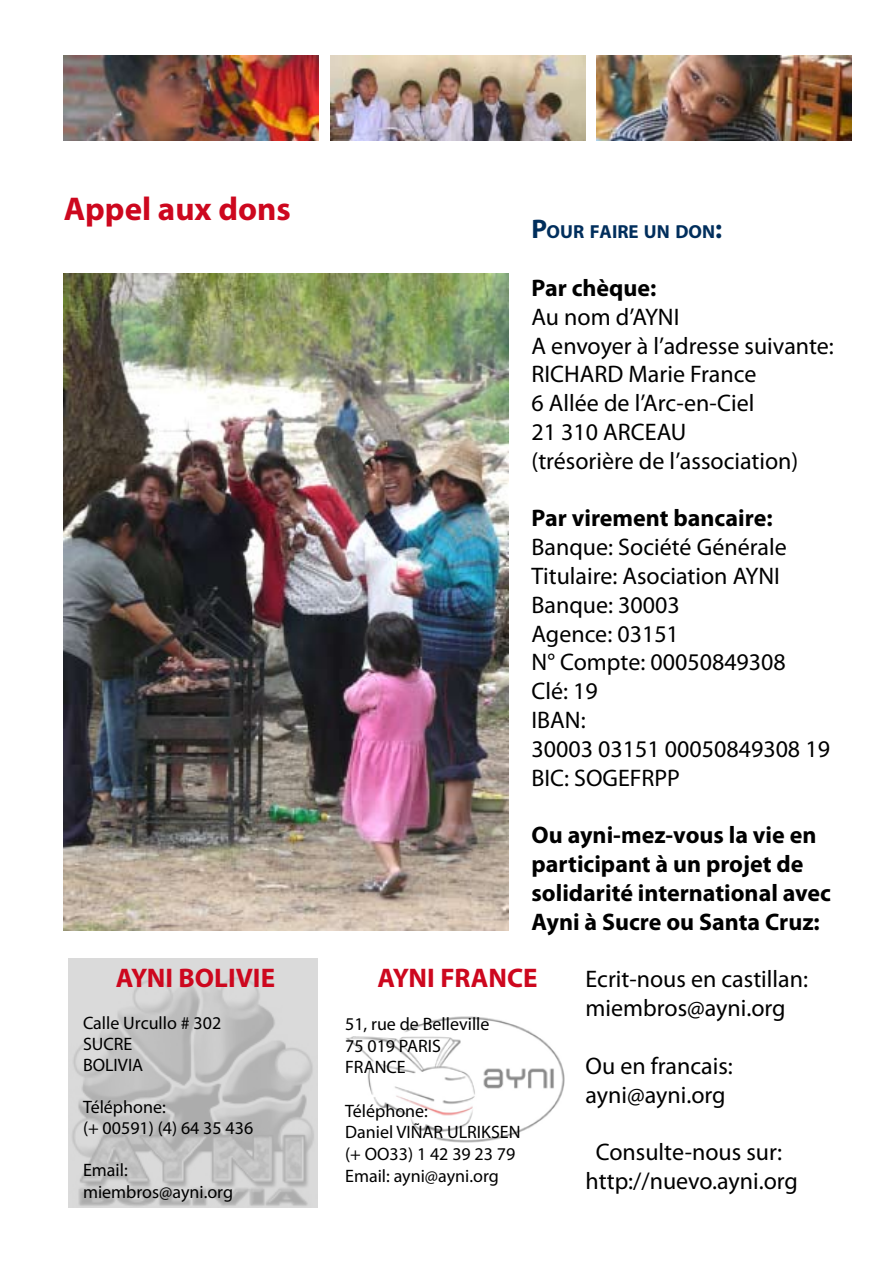
<style>
.page{position:relative;width:893px;height:1263px;background:#fff}
.page>*{position:absolute;margin:0;border:0;box-sizing:border-box;transform-origin:0 0}
.t1{font:700 33px "Myriad Pro";color:#cd071e}
.t2{font:700 27px "Myriad Pro";color:#cd071e}
.t3{font:24px/28.8px "Myriad Pro";color:#000}
.t4{font:700 24px/28.8px "Myriad Pro";color:#000}
.t5{font:700 18.9px "Myriad Pro";color:#002e5c}
.t6{font:18px/21.6px "Myriad Pro";color:#000}
.s1{font-size:27px}
</style>
<div class="page">
<img style="left:68px;top:958px;width:249px;height:250px">
<img style="left:346px;top:1016px;width:219px;height:127px">
<img style="left:64px;top:273px;width:444px;height:658px">
<img style="left:63px;top:56px;width:255px;height:85px">
<img style="left:597px;top:55px;width:255px;height:85px">
<img style="left:330px;top:55px;width:255px;height:85px">
<h1 class="t1" style="left:64px;top:188px;width:229px">Appel aux dons</h1>
<p class="t2" style="left:116px;top:960px;width:148px">AYNI BOLIVIE</p>
<p class="t6" style="left:83px;top:1012px;width:140px;line-height:21px">Calle Urcullo # 302<br>SUCRE<br>BOLIVIA</p>
<p class="t6" style="left:83px;top:1096px;width:172px;line-height:21px">Téléphone:<br>(+ 00591) (4) 64 35 436</p>
<p class="t6" style="left:83px;top:1159px;width:152px">Email: miembros@ayni.org</p>
<p class="t5" style="left:531px;top:220px;width:192px"><span class="s1">P</span>OUR FAIRE UN DON<span class="s1">:</span></p>
<p class="t4" style="left:531px;top:273px;width:126px">Par chèque:</p>
<p class="t3" style="left:531px;top:302px;width:304px">Au nom d’AYNI<br>A envoyer à l’adresse suivante:<br>RICHARD Marie France<br>6 Allée de l’Arc-en-Ciel<br>21 310 ARCEAU<br>(trésorière de l’association)</p>
<p class="t4" style="left:531px;top:503px;width:243px">Par virement bancaire:</p>
<p class="t3" style="left:531px;top:532px;width:300px">Banque: Société Générale<br>Titulaire: Asociation AYNI<br>Banque: 30003<br>Agence: 03151<br>N° Compte: 00050849308<br>Clé: 19<br>IBAN:<br>30003 03151 00050849308 19<br>BIC: SOGEFRPP</p>
<p class="t4" style="left:531px;top:820px;width:301px">Ou ayni-mez-vous la vie en participant à un projet de solidarité international avec<br>Ayni à Sucre ou Santa Cruz:</p>
<p class="t3" style="left:585px;top:964px;width:224px">Ecrit-nous en castillan: miembros@ayni.org</p>
<p class="t3" style="left:585px;top:1051px;width:149px">Ou en francais: ayni@ayni.org</p>
<p class="t3" style="left:585px;top:1137px;width:214px;text-align:center">Consulte-nous sur: http://nuevo.ayni.org</p>
<p class="t2" style="left:378px;top:960px;width:159px">AYNI FRANCE</p>
<p class="t6" style="left:345px;top:1013px;width:146px">51, rue de Belleville<br>75 019 PARIS<br>FRANCE</p>
<p class="t6" style="left:345px;top:1099px;width:177px">Téléphone:<br>Daniel VIÑAR ULRIKSEN (+ OO33) 1 42 39 23 79<br>Email: ayni@ayni.org</p>
</div>
